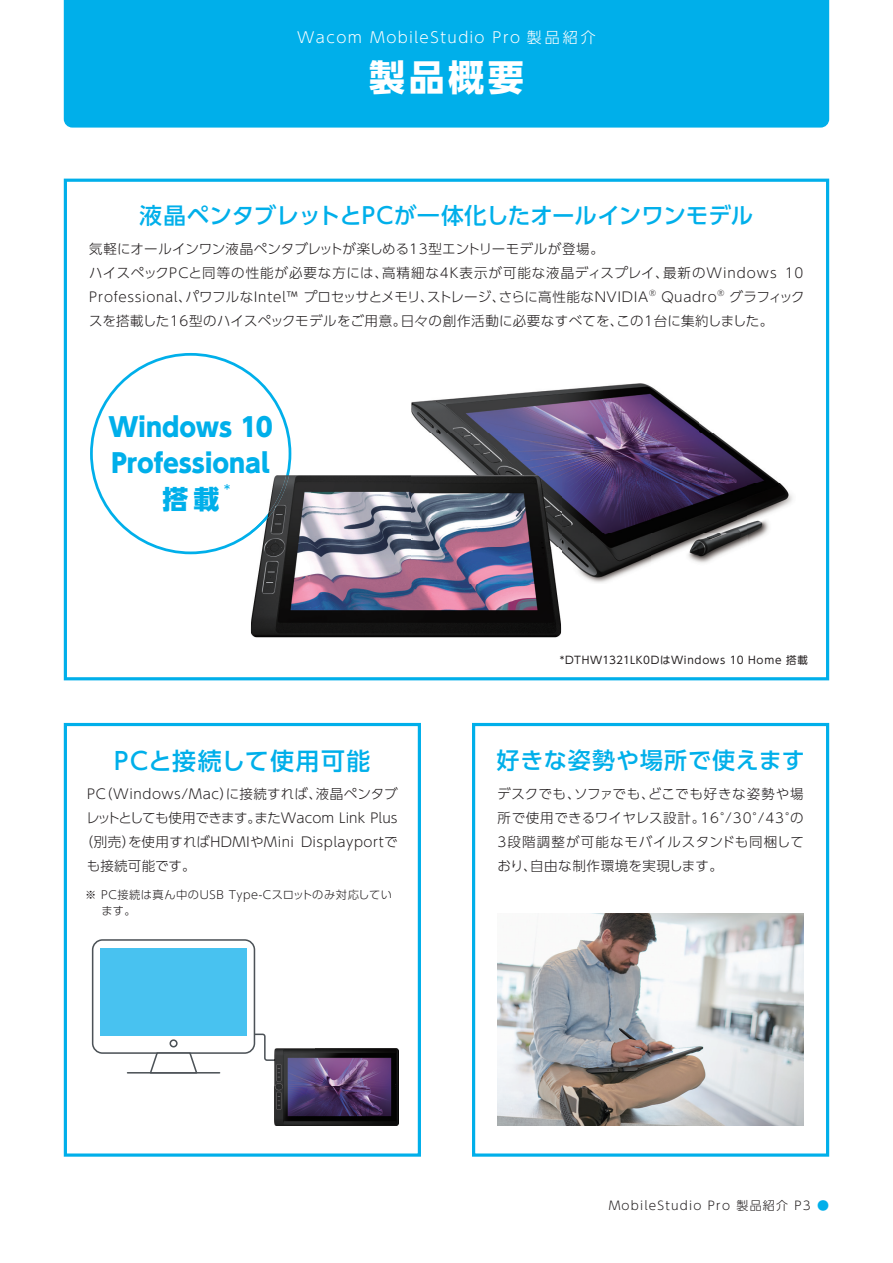
<style>
.page{position:relative;width:893px;height:1263px;background:#fff}
.page>*{position:absolute;margin:0;border:0;box-sizing:border-box;transform-origin:0 0}
.t1{font:700 36px "UD Shin Go Pro";color:#fff}
.t2{font:800 25.8px/36.2px "UD Shin Go Pro";letter-spacing:-.005em;color:#00afea;text-align:center}
.t3{font:500 24px "UD Shin Go Pro";letter-spacing:.055em;color:#00afea}
.t4{font:500 23.1px "UD Shin Go Pro";letter-spacing:.035em;color:#00afea}
.t5{font:500 22.5px "UD Shin Go Pro";letter-spacing:-.005em;color:#00afea}
.t6{font:300 15px "UD Shin Go Pro";letter-spacing:.1em;color:#fff}
.t7{font:15px "UD Shin Go Pro";color:#00afea}
.t8{font:300 13.5px/24px "UD Shin Go Pro";letter-spacing:.035em;color:#231f20}
.t9{font:300 13.5px "UD Shin Go Pro";letter-spacing:-.01em;color:#231f20}
.t10{font:300 13.5px "UD Shin Go Pro";letter-spacing:.01em;color:#231f20}
.t11{font:300 12px "UD Shin Go Pro";letter-spacing:.1em;color:#231f20}
.t12{font:300 11.25px/16.5px "UD Shin Go Pro";letter-spacing:.05em;color:#231f20}
.t13{font:10.5px "UD Shin Go Pro";letter-spacing:.065em;color:#231f20}
.t14{font:300 7.8px "UD Shin Go Pro";color:#231f20}
.s1{color:#00afea}
</style>
<div class="page">
<div style="left:64px;top:0;width:765px;height:128px;background:#00afea"></div>
<div style="left:64px;top:723px;width:357px;height:434px;border:3px solid #00afea"></div>
<div style="left:472px;top:723px;width:357px;height:434px;border:3px solid #00afea"></div>
<div style="left:92px;top:939px;width:163px;height:115px;border:2px solid #4c5257;border-radius:10px"></div>
<hr style="left:128px;top:1072px;width:92px;height:1px;background:#4c5257">
<svg style="left:148px;top:1051px;width:50px;height:23px"></svg>
<div style="left:101px;top:948px;width:146px;height:87px;background:#48c2f0"></div>
<div style="left:169px;top:1039px;width:9px;height:8px;border:2px solid #4c5257;border-radius:50%"></div>
<img style="left:497px;top:913px;width:307px;height:213px">
<img style="left:274px;top:1048px;width:124px;height:77px">
<svg style="left:254px;top:1033px;width:21px;height:28px"></svg>
<div style="left:64px;top:179px;width:765px;height:501px;border:3px solid #00afea"></div>
<svg style="left:90px;top:353px;width:201px;height:201px"></svg>
<img style="left:412px;top:384px;width:301px;height:49px">
<img style="left:431px;top:433px;width:77px;height:42px">
<img style="left:508px;top:433px;width:273px;height:51px">
<img style="left:561px;top:484px;width:232px;height:99px">
<img style="left:251px;top:475px;width:310px;height:163px">
<img style="left:412px;top:475px;width:149px;height:109px">
<p class="t6" style="left:297px;top:25px;width:300px">Wacom MobileStudio Pro 製品紹介</p>
<h1 class="t1" style="left:369px;top:48px;width:156px">製品概要</h1>
<h3 class="t5" style="left:140px;top:197px;width:615px">液晶ペンタブレットとPCが一体化したオールインワンモデル</h3>
<p class="t8" style="left:89px;top:237px;width:716px">気軽にオールインワン液晶ペンタブレットが楽しめる13型エントリーモデルが登場。<br>ハイスペックPCと同等の性能が必要な方には、高精細な4K表示が可能な液晶ディスプレイ、最新のWindows 10<br>Professional、パワフルなIntel™ プロセッサとメモリ、ストレージ、さらに高性能なNVIDIA</p>
<p class="t14" style="left:649px;top:286px;width:8px">®</p>
<p class="t8" style="left:661px;top:285px;width:57px">Quadro</p>
<p class="t14" style="left:717px;top:286px;width:8px">®</p>
<p class="t8" style="left:89px;top:285px;width:717px;text-indent:641px">グラフィックスを搭載した16型のハイスペックモデルをご用意。日々の創作活動に必要なすべてを、この1台に集約しました。</p>
<h2 class="t2" style="left:109px;top:408px;width:166px">Windows 10<br>Professional搭載</h2>
<p class="t7" style="left:224px;top:478px;width:8px">*</p>
<p class="t13" style="left:560px;top:652px;width:250px">*DTHW1321LK0DはWindows 10 Home 搭載</p>
<h3 class="t3" style="left:114px;top:741px;width:258px">PCと接続して使用可能</h3>
<h3 class="t4" style="left:497px;top:742px;width:310px">好きな姿勢や場所で使えます</h3>
<p class="t8" style="left:87px;top:781px;width:312px">PC（Windows/Mac）に接続すれば、液晶ペンタブ</p>
<p class="t9" style="left:86px;top:806px;width:313px">レットとしても使用できます。またWacom Link Plus</p>
<p class="t8" style="left:80px;top:829px;width:319px">（別売）を使用すればHDMIやMini Displayportで</p>
<p class="t10" style="left:87px;top:854px;width:110px">も接続可能です。</p>
<p class="t12" style="left:102px;top:886px;width:292px;text-indent:-17px">※ PC接続は真ん中のUSB Type-Cスロットのみ対応しています。</p>
<p class="t8" style="left:497px;top:781px;width:308px;text-align:justify">デスクでも、ソファでも、どこでも好きな姿勢や場所で使用できるワイヤレス設計。16°/30°/43°の3段階調整が可能なモバイルスタンドも同梱しており、自由な制作環境を実現します。</p>
<p class="t11" style="left:609px;top:1195px;width:222px">MobileStudio Pro 製品紹介 P3 <span class="s1">●</span></p>
</div>
